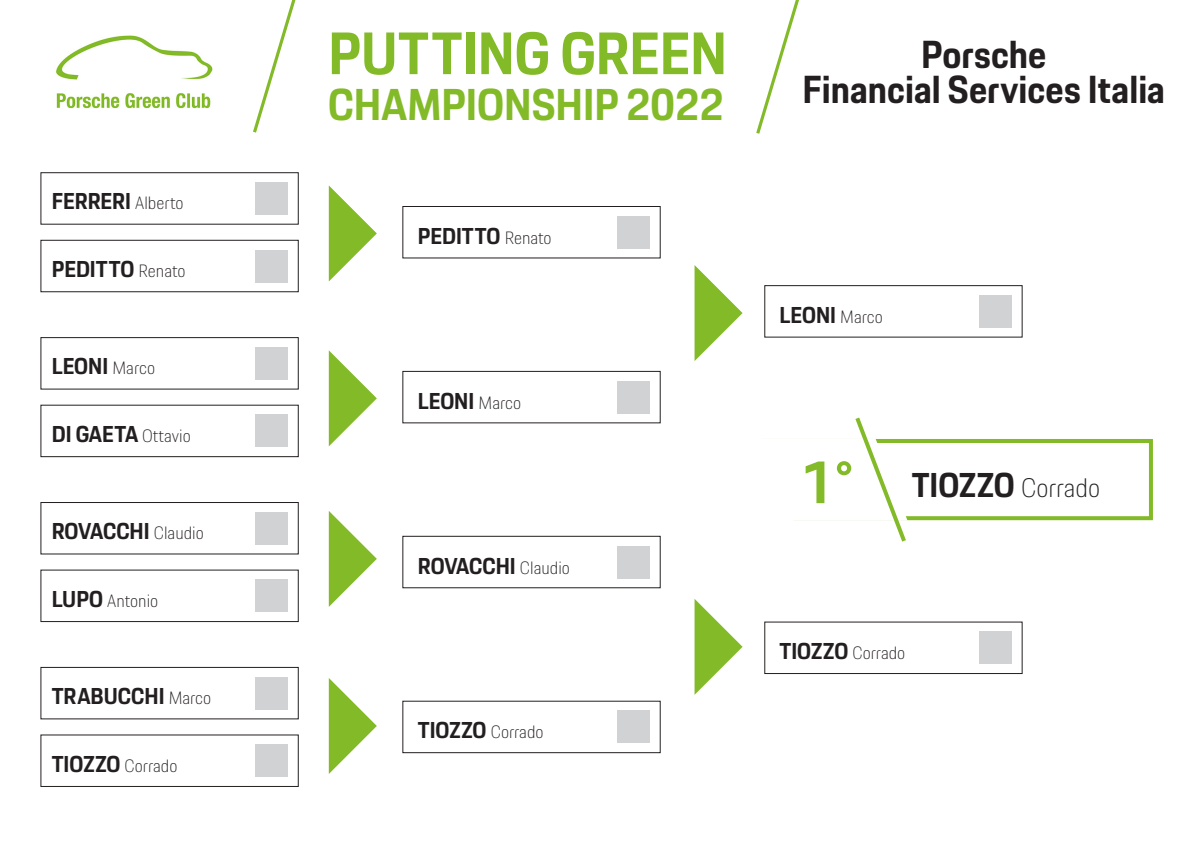
<style>
.page{position:relative;width:1192px;height:842px;background:#fff}
.page>*{position:absolute;margin:0;border:0;box-sizing:border-box;transform-origin:0 0}
.t1{font:700 58.5px "Porsche Next";color:#83ba28}
.t2{font:700 43.65px "Porsche Next";color:#83ba28}
.t3{font:700 38.25px/35px "Porsche Next";color:#231f20;text-align:center}
.t4{font:100 26.25px "Porsche Next";color:#231f20}
.t5{font:700 22.5px "Porsche Next";color:#231f20}
.t6{font:100 17.5px "Porsche Next";color:#231f20}
.s1{font-weight:100;font-size:17.5px}
.s2{font-weight:700;font-size:22.5px}
.s3{font-weight:700;font-size:33.75px}
</style>
<div class="page">
<div style="left:41px;top:172px;width:258px;height:52px;border:1px solid #231f20"></div>
<div style="left:41px;top:240px;width:258px;height:52px;border:1px solid #231f20"></div>
<div style="left:255px;top:182px;width:33px;height:33px;background:#d1d2d4"></div>
<div style="left:255px;top:250px;width:33px;height:32px;background:#d1d2d4"></div>
<div style="left:41px;top:337px;width:258px;height:52px;border:1px solid #231f20"></div>
<div style="left:41px;top:405px;width:258px;height:52px;border:1px solid #231f20"></div>
<div style="left:255px;top:347px;width:33px;height:33px;background:#d1d2d4"></div>
<div style="left:255px;top:414px;width:33px;height:33px;background:#d1d2d4"></div>
<div style="left:41px;top:502px;width:258px;height:52px;border:1px solid #231f20"></div>
<div style="left:41px;top:570px;width:258px;height:52px;border:1px solid #231f20"></div>
<div style="left:255px;top:512px;width:33px;height:33px;background:#d1d2d4"></div>
<div style="left:255px;top:579px;width:33px;height:33px;background:#d1d2d4"></div>
<div style="left:41px;top:667px;width:258px;height:52px;border:1px solid #231f20"></div>
<div style="left:41px;top:735px;width:258px;height:52px;border:1px solid #231f20"></div>
<div style="left:255px;top:677px;width:33px;height:33px;background:#d1d2d4"></div>
<div style="left:255px;top:744px;width:33px;height:33px;background:#d1d2d4"></div>
<div style="left:765px;top:285px;width:257px;height:52px;border:1px solid #231f20"></div>
<div style="left:979px;top:295px;width:33px;height:33px;background:#d1d2d4"></div>
<div style="left:765px;top:622px;width:257px;height:52px;border:1px solid #231f20"></div>
<div style="left:979px;top:631px;width:33px;height:33px;background:#d1d2d4"></div>
<div style="left:403px;top:206px;width:257px;height:52px;border:1px solid #231f20"></div>
<div style="left:617px;top:216px;width:33px;height:33px;background:#d1d2d4"></div>
<div style="left:403px;top:371px;width:257px;height:52px;border:1px solid #231f20"></div>
<div style="left:617px;top:381px;width:33px;height:33px;background:#d1d2d4"></div>
<div style="left:617px;top:546px;width:33px;height:32px;background:#d1d2d4"></div>
<div style="left:403px;top:701px;width:257px;height:52px;border:1px solid #231f20"></div>
<div style="left:617px;top:710px;width:33px;height:33px;background:#d1d2d4"></div>
<svg style="left:498px;top:413px;width:655px;height:133px"></svg>
<svg style="left:756px;top:0;width:43px;height:134px"></svg>
<svg style="left:253px;top:0;width:43px;height:133px"></svg>
<img style="left:56px;top:35px;width:157px;height:74px">
<svg style="left:329px;top:185px;width:48px;height:96px"></svg>
<svg style="left:695px;top:265px;width:48px;height:96px"></svg>
<svg style="left:695px;top:599px;width:48px;height:96px"></svg>
<svg style="left:329px;top:350px;width:48px;height:96px"></svg>
<svg style="left:329px;top:511px;width:48px;height:96px"></svg>
<svg style="left:329px;top:678px;width:48px;height:96px"></svg>
<p class="t5" style="left:52px;top:186px;width:133px">FERRERI <span class="s1">Alberto</span></p>
<p class="t5" style="left:52px;top:254px;width:135px">PEDITTO <span class="s1">Renato</span></p>
<p class="t5" style="left:52px;top:351px;width:105px">LEONI <span class="s1">Marco</span></p>
<p class="t5" style="left:52px;top:419px;width:141px">DI GAETA <span class="s1">Ottavio</span></p>
<p class="t5" style="left:52px;top:516px;width:154px">ROVACCHI <span class="s1">Claudio</span></p>
<p class="t6" style="left:52px;top:589px;width:108px"><span class="s2">LUPO</span> Antonio</p>
<p class="t5" style="left:52px;top:681px;width:161px">TRABUCCHI <span class="s1">Marco</span></p>
<p class="t6" style="left:52px;top:754px;width:127px"><span class="s2">TIOZZO</span> Corrado</p>
<p class="t1" style="left:328px;top:14px;width:400px">PUTTING GREEN</p>
<p class="t2" style="left:328px;top:75px;width:397px">CHAMPIONSHIP 2022</p>
<p class="t5" style="left:418px;top:221px;width:135px">PEDITTO <span class="s1">Renato</span></p>
<p class="t5" style="left:418px;top:386px;width:105px">LEONI <span class="s1">Marco</span></p>
<p class="t5" style="left:418px;top:550px;width:154px">ROVACCHI <span class="s1">Claudio</span></p>
<p class="t6" style="left:418px;top:720px;width:127px"><span class="s2">TIOZZO</span> Corrado</p>
<p class="t3" style="left:802px;top:37px;width:364px">Porsche<br>Financial Services Italia</p>
<p class="t5" style="left:780px;top:300px;width:105px">LEONI <span class="s1">Marco</span></p>
<p class="t1" style="left:802px;top:443px;width:53px">1°</p>
<p class="t4" style="left:912px;top:470px;width:190px"><span class="s3">TIOZZO</span> Corrado</p>
<p class="t6" style="left:780px;top:641px;width:127px"><span class="s2">TIOZZO</span> Corrado</p>
</div>
